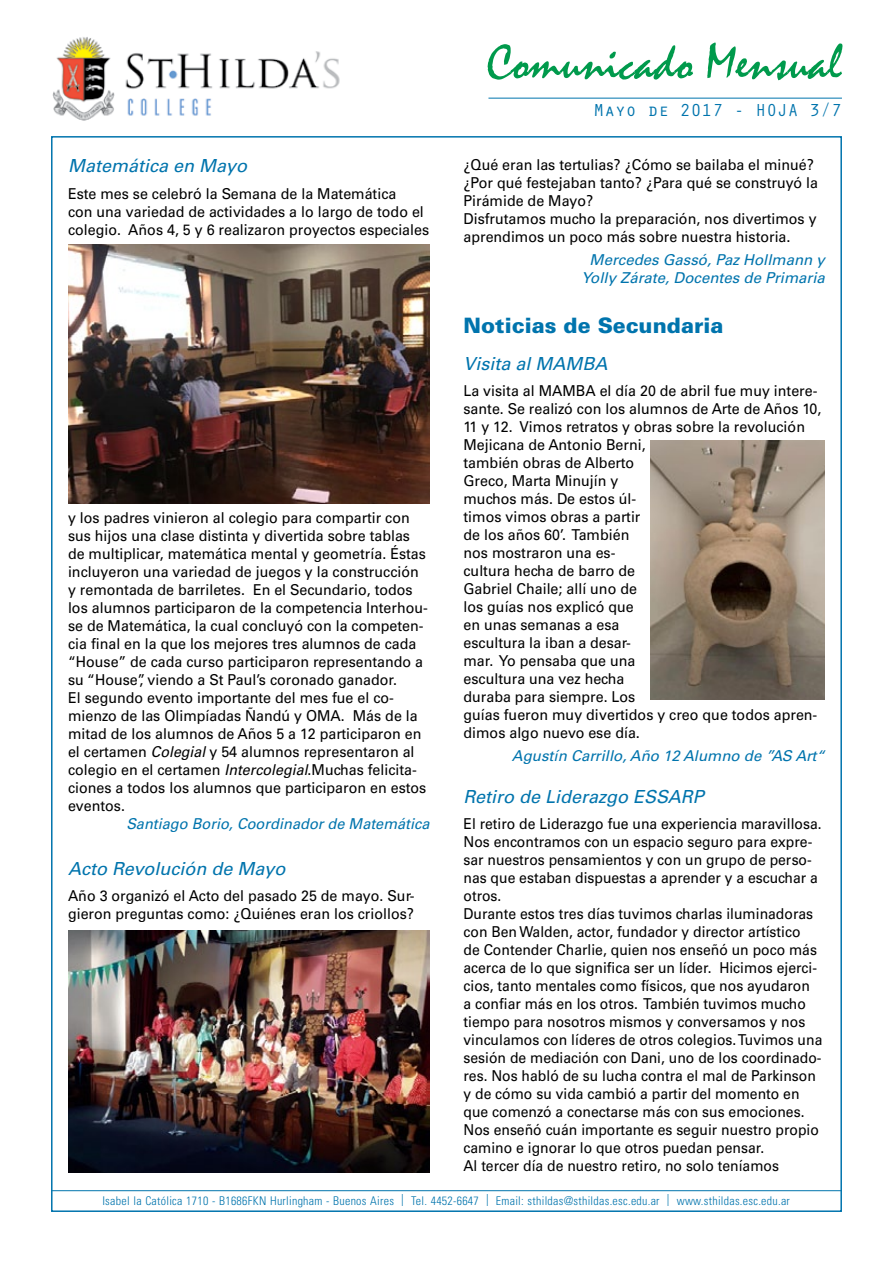
<style>
.page{position:relative;width:893px;height:1263px;background:#fff}
.page>*{position:absolute;margin:0;border:0;box-sizing:border-box;transform-origin:0 0}
.t1{font:51px "Mistral";color:#009a4c}
.t2{font:900 21.15px "Univers LT Std";color:#0074ad}
.t3{font:italic 18px "Univers LT Std";color:#0074ad}
.t4{font:18px "Orator Std";color:#0074ad}
.t5{font:15px/18px "Univers LT Std";color:#000;scale:.95 1}
.t6{font:15px/18px "Univers LT Std";color:#000;scale:.93 1}
.t7{font:italic 15px/18px "Univers LT Std";color:#0074ad;text-align:center}
.t8{font:300 condensed 12px "Univers LT Std";letter-spacing:.02em;color:#0074ad}
.s1{font-style:italic}
</style>
<div class="page">
<img style="left:52px;top:37px;width:288px;height:84px">
<hr style="left:488px;top:98px;width:354px;height:1px;background:#0074ad">
<hr style="left:51px;top:1190px;width:791px;height:1px;background:#0074ad">
<img style="left:68px;top:244px;width:361px;height:260px">
<img style="left:68px;top:931px;width:361px;height:241px">
<img style="left:650px;top:440px;width:175px;height:259px">
<h1 class="t1" style="left:487px;top:40px;width:356px">Comunicado Mensual</h1>
<p class="t3" style="left:68px;top:155px;width:181px">Matemática en Mayo</p>
<p class="t5" style="left:68px;top:185px;width:382px">Este mes se celebró la Semana de la Matemática<br>con una variedad de actividades a lo largo de todo el colegio. Años 4, 5 y 6 realizaron proyectos especiales</p>
<p class="t5" style="left:68px;top:509px;width:380px">y los padres vinieron al colegio para compartir con sus hijos una clase distinta y divertida sobre tablas de multiplicar, matemática mental y geometría. Éstas incluyeron una variedad de juegos y la construcción y remontada de barriletes. En el Secundario, todos los alumnos participaron de la competencia Interhou&shy;se de Matemática, la cual concluyó con la competen&shy;cia final en la que los mejores tres alumnos de cada “House” de cada curso participaron representando a su “House”, viendo a St Paul’s coronado ganador.<br>El segundo evento importante del mes fue el co&shy;mienzo de las Olimpíadas Ñandú y OMA. Más de la mitad de los alumnos de Años 5 a 12 participaron en el certamen <span class="s1">Colegial</span> y 54 alumnos representaron al colegio en el certamen <span class="s1">Intercolegial</span>.Muchas felicita&shy;ciones a todos los alumnos que participaron en estos eventos.</p>
<p class="t7" style="left:127px;top:815px;width:304px">Santiago Borio, Coordinador de Matemática</p>
<p class="t3" style="left:68px;top:857px;width:219px">Acto Revolución de Mayo</p>
<p class="t5" style="left:68px;top:887px;width:366px">Año 3 organizó el Acto del pasado 25 de mayo. Sur&shy;gieron preguntas como: ¿Quiénes eran los criollos?</p>
<p class="t4" style="left:593px;top:97px;width:250px">Mayo de 2017 - HOJA 3/7</p>
<p class="t5" style="left:463px;top:156px;width:375px">¿Qué eran las tertulias? ¿Cómo se bailaba el minué? ¿Por qué festejaban tanto? ¿Para qué se construyó la Pirámide de Mayo?<br>Disfrutamos mucho la preparación, nos divertimos y aprendimos un poco más sobre nuestra historia.</p>
<p class="t7" style="left:582px;top:250px;width:245px">Mercedes Gassó, Paz Hollmann y<br>Yolly Zárate, Docentes de Primaria</p>
<h2 class="t2" style="left:463px;top:312px;width:261px">Noticias de Secundaria</h2>
<p class="t3" style="left:463px;top:353px;width:146px">Visita al MAMBA</p>
<p class="t5" style="left:463px;top:382px;width:378px">La visita al MAMBA el día 20 de abril fue muy intere&shy;sante. Se realizó con los alumnos de Arte de Años 10,<br>11 y 12. Vimos retratos y obras sobre la revolución<br>Mejicana de Antonio Berni,<br>también obras de Alberto<br>Greco, Marta Minujín y<br>muchos más. De estos úl-<br>timos vimos obras a partir<br>de los años 60’. También<br>nos mostraron una es-<br>cultura hecha de barro de<br>Gabriel Chaile; allí uno de<br>los guías nos explicó que<br>en unas semanas a esa<br>escultura la iban a desar-<br>mar. Yo pensaba que una<br>escultura una vez hecha<br>duraba para siempre. Los<br>guías fueron muy divertidos y creo que todos apren&shy;dimos algo nuevo ese día.</p>
<p class="t7" style="left:512px;top:746px;width:315px">Agustín Carrillo, Año 12 Alumno de ”AS Art“</p>
<p class="t3" style="left:463px;top:786px;width:242px">Retiro de Liderazgo ESSARP</p>
<p class="t6" style="left:463px;top:815px;width:387px">El retiro de Liderazgo fue una experiencia maravillosa.<br>Nos encontramos con un espacio seguro para expre&shy;sar nuestros pensamientos y con un grupo de perso&shy;nas que estaban dispuestas a aprender y a escuchar a otros.<br>Durante estos tres días tuvimos charlas iluminadoras con Ben Walden, actor, fundador y director artístico<br>de Contender Charlie, quien nos enseñó un poco más acerca de lo que significa ser un líder. Hicimos ejerci&shy;cios, tanto mentales como físicos, que nos ayudaron<br>a confiar más en los otros. También tuvimos mucho tiempo para nosotros mismos y conversamos y nos vinculamos con líderes de otros colegios. Tuvimos una sesión de mediación con Dani, uno de los coordinado&shy;res. Nos habló de su lucha contra el mal de Parkinson y de cómo su vida cambió a partir del momento en que comenzó a conectarse más con sus emociones.<br>Nos enseñó cuán importante es seguir nuestro propio camino e ignorar lo que otros puedan pensar.<br>Al tercer día de nuestro retiro, no solo teníamos</p>
<p class="t8" style="left:102px;top:1193px;width:689px">Isabel la Católica 1710 - B1686FKN Hurlingham - Buenos Aires | Tel. 4452-6647 | Email: sthildas@sthildas.esc.edu.ar | www.sthildas.esc.edu.ar</p>
</div>
